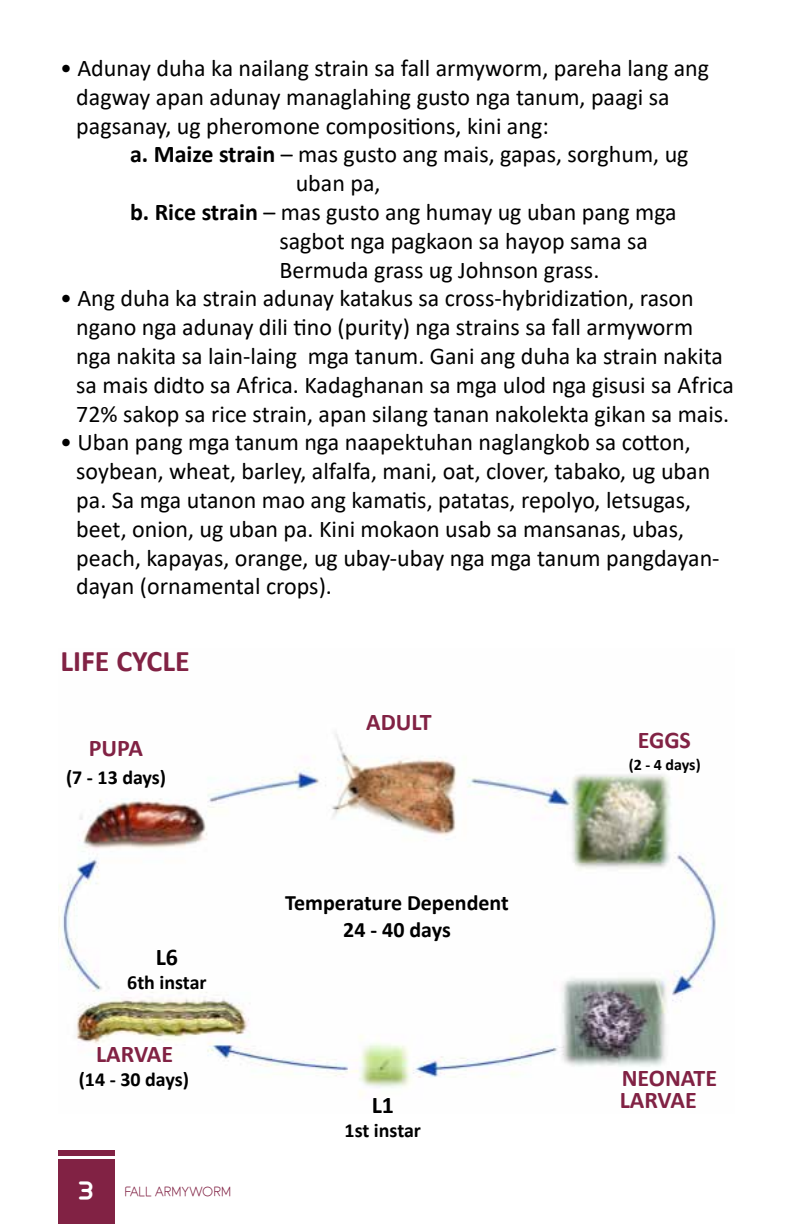
<style>
.page{position:relative;width:792px;height:1224px;background:#fff}
.page>*{position:absolute;margin:0;border:0;box-sizing:border-box;transform-origin:0 0}
.t1{font:700 30px "Calibri";color:#812244}
.t2{font:24px/28.8px "Calibri";color:#000}
.t3{font:700 24px/22px "Calibri";color:#812244}
.t4{font:700 24px "Calibri";color:#000}
.t5{font:700 22px/26.4px "Calibri";color:#000;text-align:center}
.t6{font:700 20px "Calibri";color:#000}
.t7{font:700 20px "Smile";color:#fff}
.t8{font:700 16px "Calibri";color:#000}
.t9{font:300 12px "Smile";color:#812244}
.s1{font-weight:700}
</style>
<div class="page">
<div style="left:58px;top:1159px;width:57px;height:65px;background:#812244"></div>
<div style="left:58px;top:1151px;width:57px;height:5px;background:#812244"></div>
<img style="left:58px;top:734px;width:668px;height:362px">
<p class="t2" style="left:76px;top:53px;width:634px;text-indent:-16px">• Adunay duha ka nailang strain sa fall armyworm, pareha lang ang dagway apan adunay managlahing gusto nga tanum, paagi sa pagsanay, ug pheromone compositions, kini ang:</p>
<p class="t2" style="left:130px;top:139px;width:560px"><span class="s1">a. Maize strain</span> – mas gusto ang mais, gapas, sorghum, ug</p>
<p class="t2" style="left:296px;top:168px;width:86px">uban pa,</p>
<p class="t2" style="left:130px;top:197px;width:548px"><span class="s1">b. Rice strain</span> – mas gusto ang humay ug uban pang mga</p>
<p class="t2" style="left:279px;top:226px;width:370px">sagbot nga pagkaon sa hayop sama sa</p>
<p class="t2" style="left:279px;top:255px;width:321px">Bermuda grass ug Johnson grass.</p>
<p class="t2" style="left:76px;top:283px;width:659px;text-indent:-16px">• Ang duha ka strain adunay katakus sa cross-hybridization, rason ngano nga adunay dili tino (purity) nga strains sa fall armyworm nga nakita sa lain-laing mga tanum. Gani ang duha ka strain nakita sa mais didto sa Africa. Kadaghanan sa mga ulod nga gisusi sa Africa 72% sakop sa rice strain, apan silang tanan nakolekta gikan sa mais.</p>
<p class="t2" style="left:76px;top:427px;width:645px;text-indent:-16px">• Uban pang mga tanum nga naapektuhan naglangkob sa cotton, soybean, wheat, barley, alfalfa, mani, oat, clover, tabako, ug uban pa. Sa mga utanon mao ang kamatis, patatas, repolyo, letsugas, beet, onion, ug uban pa. Kini mokaon usab sa mansanas, ubas, peach, kapayas, orange, ug ubay-ubay nga mga tanum pangdayan&shy;dayan (ornamental crops).</p>
<p class="t1" style="left:60px;top:639px;width:131px">LIFE CYCLE</p>
<p class="t3" style="left:89px;top:737px;width:56px">PUPA</p>
<p class="t6" style="left:66px;top:763px;width:102px">(7 - 13 days)</p>
<p class="t4" style="left:156px;top:940px;width:24px">L6</p>
<p class="t6" style="left:127px;top:968px;width:81px">6th instar</p>
<p class="t3" style="left:96px;top:1042px;width:79px">LARVAE</p>
<p class="t6" style="left:79px;top:1065px;width:112px">(14 - 30 days)</p>
<p class="t7" style="left:79px;top:1180px;width:16px">3</p>
<p class="t9" style="left:124px;top:1186px;width:108px">FALL ARMYWORM</p>
<p class="t3" style="left:366px;top:711px;width:67px">ADULT</p>
<p class="t5" style="left:285px;top:890px;width:225px">Temperature Dependent<br>24 - 40 days</p>
<p class="t4" style="left:372px;top:1088px;width:24px">L1</p>
<p class="t6" style="left:345px;top:1117px;width:78px">1st instar</p>
<p class="t3" style="left:638px;top:728px;width:55px">EGGS</p>
<p class="t8" style="left:629px;top:753px;width:74px">(2 - 4 days)</p>
<p class="t3" style="left:620px;top:1066px;width:99px">NEONATE<br>LARVAE</p>
</div>
